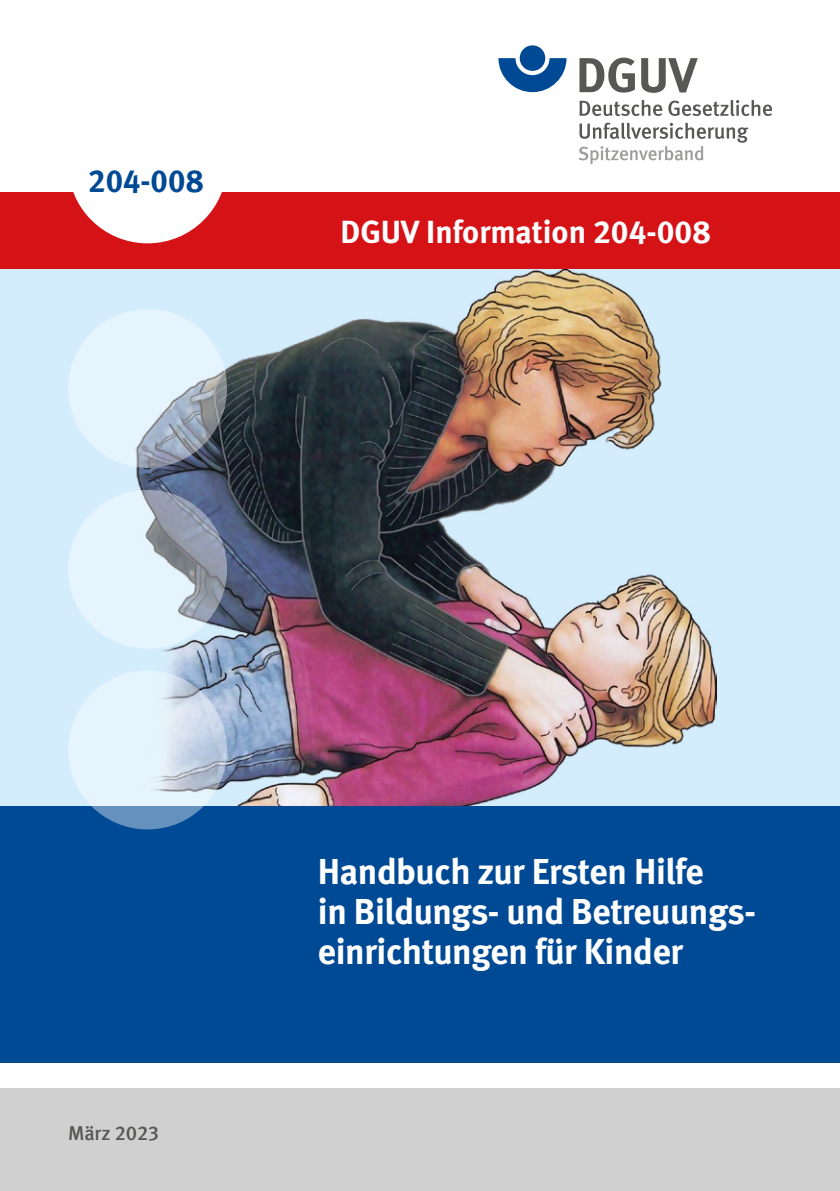
<style>
.page{position:relative;width:840px;height:1191px;background:#fff}
.page>*{position:absolute;margin:0;border:0;box-sizing:border-box;transform-origin:0 0}
.U1_bis_U4_Seite3_Titel{font:700 36px/40px "DGUV Meta";letter-spacing:-.01em;color:#fff}
.U1_bis_U4_Seite3_BestNr_Balken{font:700 32px "DGUV Meta";color:#fff}
.t1{font:700 32px "DGUV Meta";color:#004994}
.U1_bis_U4_Seite3_Ausgabe{font:500 20px "DGUV Meta";letter-spacing:-.005em;color:#575756}
</style>
<div class="page">
<div style="left:0;top:261px;width:839px;height:545px;background:#d4edfc"></div>
<img style="left:126px;top:269px;width:590px;height:537px">
<div style="left:0;top:1088px;width:839px;height:103px;background:#d0d0d0"></div>
<div style="left:0;top:806px;width:839px;height:256px;background:#004994"></div>
<div style="left:0;top:192px;width:839px;height:77px;background:#d51317"></div>
<svg style="left:68px;top:309px;width:159px;height:159px;background:#d2dfe9"></svg>
<svg style="left:68px;top:490px;width:159px;height:158px;background:#c9d5e0"></svg>
<svg style="left:68px;top:670px;width:159px;height:159px;background:#d0e0ee"></svg>
<div style="left:68px;top:85px;width:159px;height:158px;background:#fff;border-radius:50%"></div>
<svg style="left:498px;top:58px;width:68px;height:34px"></svg>
<div style="left:519px;top:45px;width:26px;height:26px;background:#004994;border-radius:50%"></div>
<svg style="left:579px;top:58px;width:55px;height:35px"></svg>
<svg style="left:641px;top:58px;width:56px;height:35px"></svg>
<svg style="left:579px;top:100px;width:82px;height:16px"></svg>
<svg style="left:668px;top:100px;width:103px;height:16px"></svg>
<svg style="left:579px;top:123px;width:169px;height:41px"></svg>
<p class="t1" style="left:88px;top:162px;width:117px">204-008</p>
<p class="U1_bis_U4_Seite3_BestNr_Balken" style="left:340px;top:212px;width:372px">DGUV Information 204-008</p>
<p class="U1_bis_U4_Seite3_Ausgabe" style="left:68px;top:1121px;width:92px">März 2023</p>
<h1 class="U1_bis_U4_Seite3_Titel" style="left:317px;top:852px;width:439px">Handbuch zur Ersten Hilfe<br>in Bildungs- und Betreuungs&shy;einrichtungen für Kinder</h1>
</div>
